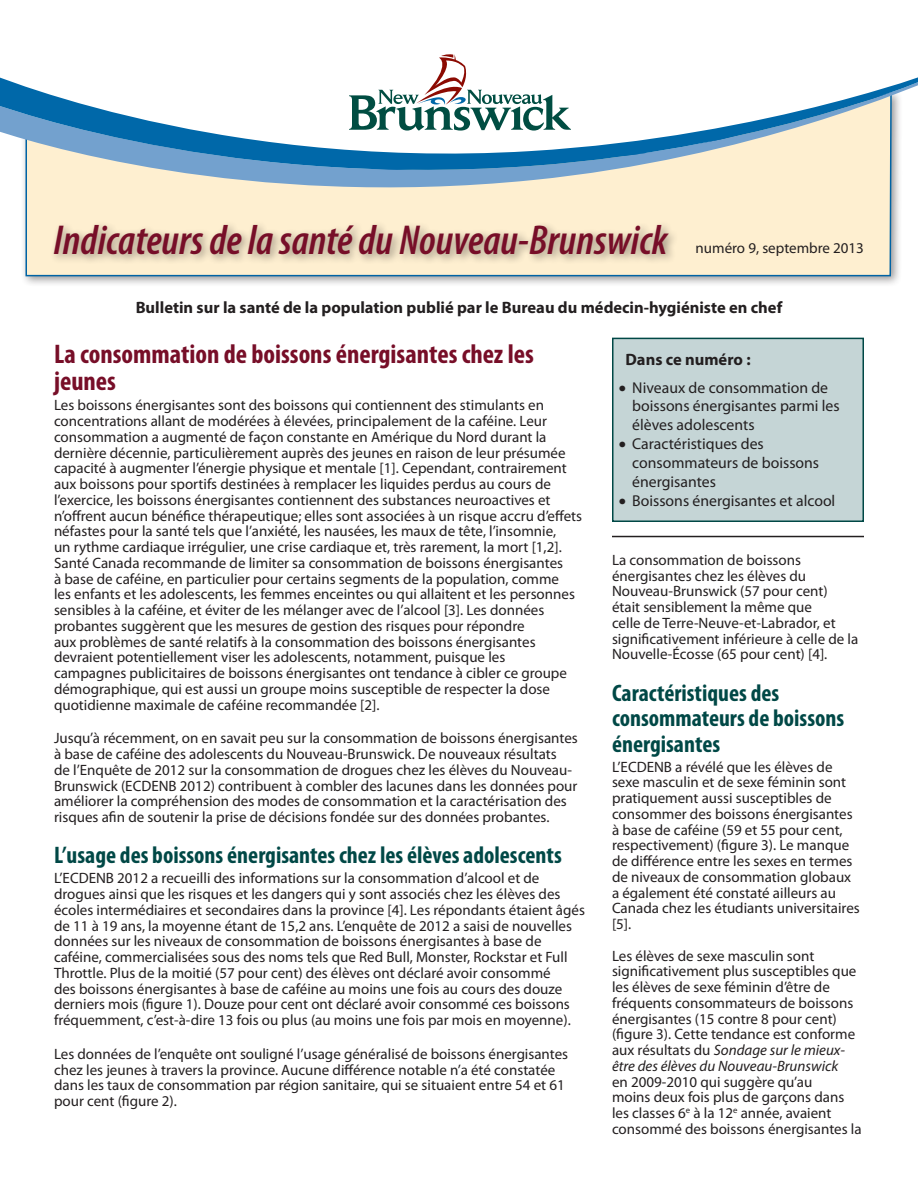
<style>
.page{position:relative;width:918px;height:1188px;background:#fff}
.page>*{position:absolute;margin:0;border:0;box-sizing:border-box;transform-origin:0 0}
.Masthead_Title{font:italic 600 condensed 42px "Myriad Pro";color:#770e28}
.Headings-1{font:700 condensed 27px/27px "Myriad Pro";color:#770e28}
.Subhead{font:700 condensed 24px/25.5px "Myriad Pro";color:#004846}
.Body_Text_Bold_Head{font:700 16.5px "Myriad Pro";color:#231f20}
.Minister_Message_Ind{font:700 16.5px "Myriad Pro";color:#231f20}
.List_Paragraph{font:15.75px/18.9px "Myriad Pro";color:#231f20}
.Body_Text{font:15px/15.8px "Myriad Pro";color:#231f20}
.s1{font-style:italic}
</style>
<div class="page">
<div style="left:20px;top:87px;width:883px;height:200px;background:#231f20;opacity:.45"></div>
<svg style="left:25px;top:209px;width:868px;height:68px;background:#f0e7cd"></svg>
<div style="left:612px;top:338px;width:252px;height:184px;background:#c5d5d6;border:2px solid #004846"></div>
<div style="left:20px;top:190px;width:883px;height:19px;background:#feefd0"></div>
<svg style="left:0;top:77px;width:918px;height:113px"></svg>
<svg style="left:349px;top:54px;width:222px;height:77px"></svg>
<div style="left:49px;top:220px;width:629px;height:44px;background:#231f20;opacity:.45"></div>
<hr style="left:612px;top:536px;width:252px;height:1px;background:#231f20">
<p class="Masthead_Title" style="left:54px;top:214px;width:615px">Indicateurs de la santé du Nouveau-Brunswick</p>
<p class="Body_Text" style="left:696px;top:240px;width:170px">numéro 9, septembre 2013</p>
<p class="Body_Text_Bold_Head" style="left:136px;top:297px;width:648px">Bulletin sur la santé de la population publié par le Bureau du médecin-hygiéniste en chef</p>
<p class="Headings-1" style="left:54px;top:340px;width:481px">La consommation de boissons énergisantes chez les jeunes</p>
<p class="Body_Text" style="left:54px;top:397px;width:530px">Les boissons énergisantes sont des boissons qui contiennent des stimulants en concentrations allant de modérées à élevées, principalement de la caféine. Leur consommation a augmenté de façon constante en Amérique du Nord durant la dernière décennie, particulièrement auprès des jeunes en raison de leur présumée capacité à augmenter l’énergie physique et mentale [1]. Cependant, contrairement aux boissons pour sportifs destinées à remplacer les liquides perdus au cours de l’exercice, les boissons énergisantes contiennent des substances neuroactives et n’offrent aucun bénéfice thérapeutique; elles sont associées à un risque accru d’effets néfastes pour la santé tels que l’anxiété, les nausées, les maux de tête, l’insomnie,<br>un rythme cardiaque irrégulier, une crise cardiaque et, très rarement, la mort [1,2].<br>Santé Canada recommande de limiter sa consommation de boissons énergisantes<br>à base de caféine, en particulier pour certains segments de la population, comme<br>les enfants et les adolescents, les femmes enceintes ou qui allaitent et les personnes sensibles à la caféine, et éviter de les mélanger avec de l’alcool [3]. Les données probantes suggèrent que les mesures de gestion des risques pour répondre<br>aux problèmes de santé relatifs à la consommation des boissons énergisantes devraient potentiellement viser les adolescents, notamment, puisque les<br>campagnes publicitaires de boissons énergisantes ont tendance à cibler ce groupe démographique, qui est aussi un groupe moins susceptible de respecter la dose quotidienne maximale de caféine recommandée [2].</p>
<p class="Body_Text" style="left:54px;top:730px;width:525px">Jusqu’à récemment, on en savait peu sur la consommation de boissons énergisantes à base de caféine des adolescents du Nouveau-Brunswick. De nouveaux résultats<br>de l’Enquête de 2012 sur la consommation de drogues chez les élèves du Nouveau-Brunswick (ECDENB 2012) contribuent à combler des lacunes dans les données pour améliorer la compréhension des modes de consommation et la caractérisation des risques afin de soutenir la prise de décisions fondée sur des données probantes.</p>
<p class="Subhead" style="left:54px;top:842px;width:509px">L’usage des boissons énergisantes chez les élèves adolescents</p>
<p class="Body_Text" style="left:54px;top:870px;width:533px">L’ECDENB 2012 a recueilli des informations sur la consommation d’alcool et de drogues ainsi que les risques et les dangers qui y sont associés chez les élèves des écoles intermédiaires et secondaires dans la province [4]. Les répondants étaient âgés de 11 à 19 ans, la moyenne étant de 15,2 ans. L’enquête de 2012 a saisi de nouvelles données sur les niveaux de consommation de boissons énergisantes à base de caféine, commercialisées sous des noms tels que Red Bull, Monster, Rockstar et Full Throttle. Plus de la moitié (57 pour cent) des élèves ont déclaré avoir consommé<br>des boissons énergisantes à base de caféine au moins une fois au cours des douze derniers mois (figure 1). Douze pour cent ont déclaré avoir consommé ces boissons fréquemment, c’est-à-dire 13 fois ou plus (au moins une fois par mois en moyenne).</p>
<p class="Body_Text" style="left:54px;top:1046px;width:516px">Les données de l’enquête ont souligné l’usage généralisé de boissons énergisantes chez les jeunes à travers la province. Aucune différence notable n’a été constatée dans les taux de consommation par région sanitaire, qui se situaient entre 54 et 61 pour cent (figure 2).</p>
<p class="Minister_Message_Ind" style="left:626px;top:349px;width:127px">Dans ce numéro :</p>
<p class="List_Paragraph" style="left:632px;top:378px;width:209px;text-indent:-14px">• Niveaux de consommation de boissons énergisantes parmi les élèves adolescents</p>
<p class="List_Paragraph" style="left:632px;top:434px;width:188px;text-indent:-14px">• Caractéristiques des consommateurs de boissons énergisantes</p>
<p class="List_Paragraph" style="left:619px;top:491px;width:218px">• Boissons énergisantes et alcool</p>
<p class="Body_Text" style="left:612px;top:552px;width:248px">La consommation de boissons énergisantes chez les élèves du Nouveau-Brunswick (57 pour cent) était sensiblement la même que<br>celle de Terre-Neuve-et-Labrador, et significativement inférieure à celle de la Nouvelle-Écosse (65 pour cent) [4].</p>
<p class="Subhead" style="left:612px;top:679px;width:234px">Caractéristiques des consommateurs de boissons énergisantes</p>
<p class="Body_Text" style="left:612px;top:758px;width:249px">L’ECDENB a révélé que les élèves de sexe masculin et de sexe féminin sont pratiquement aussi susceptibles de consommer des boissons énergisantes à base de caféine (59 et 55 pour cent, respectivement) (figure 3). Le manque de différence entre les sexes en termes de niveaux de consommation globaux a également été constaté ailleurs au Canada chez les étudiants universitaires [5].</p>
<p class="Body_Text" style="left:612px;top:947px;width:251px">Les élèves de sexe masculin sont significativement plus susceptibles que les élèves de sexe féminin d’être de fréquents consommateurs de boissons énergisantes (15 contre 8 pour cent) (figure 3). Cette tendance est conforme aux résultats du <span class="s1">Sondage sur le mieux&shy;être des élèves du Nouveau-Brunswick<br></span>en 2009-2010 qui suggère qu’au<br>moins deux fois plus de garçons dans les classes 6<sup>e</sup> à la 12<sup>e</sup> année, avaient consommé des boissons énergisantes la</p>
</div>
